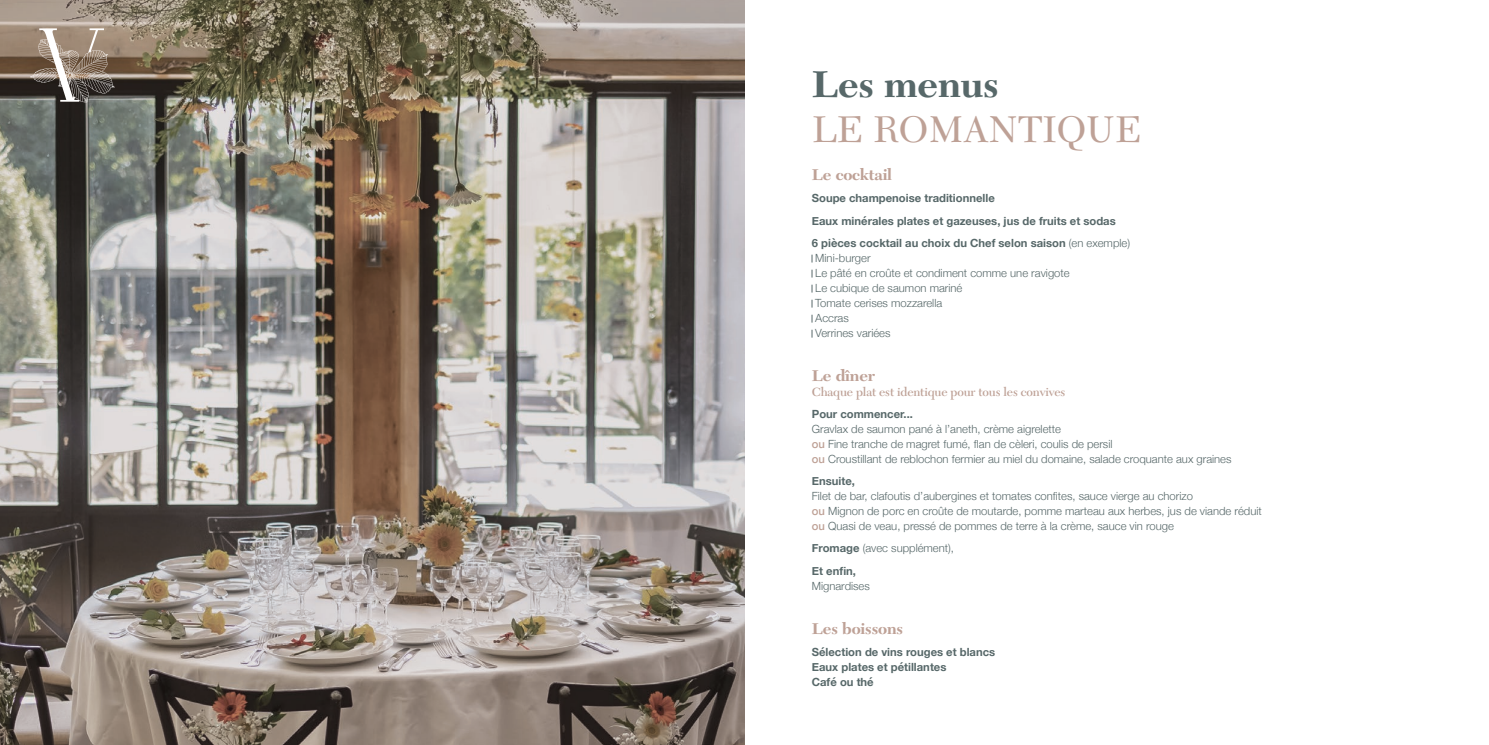
<style>
.page{position:relative;width:1489px;height:745px;background:#fff}
.page>*{position:absolute;margin:0;border:0;box-sizing:border-box;transform-origin:0 0}
.t1{font:38.75px "New Caledonia LT Std";letter-spacing:-.01em;color:#bea196}
.t2{font:700 38.75px "New Caledonia LT Std";letter-spacing:-.01em;color:#576869}
.t3{font:700 16.25px "New Caledonia LT Std";letter-spacing:-.01em;color:#bea196}
.t4{font:600 12.5px "New Caledonia LT Std";letter-spacing:-.01em;color:#bea196}
.t5{font:300 11.25px/15px "Helvetica Neue";color:#576869}
.t6{font:700 11.25px/22.1px "Helvetica Neue";color:#576869}
.s1{font-weight:300}
.s2{font-weight:500;color:#bea196}
.s3{font-weight:700}
</style>
<div class="page">
<img style="left:0;top:0;width:744px;height:744px">
<h1 class="t2" style="left:811px;top:61px;width:189px">Les menus</h1>
<h1 class="t1" style="left:811px;top:106px;width:332px">LE ROMANTIQUE</h1>
<h2 class="t3" style="left:811px;top:165px;width:82px">Le cocktail</h2>
<p class="t6" style="left:811px;top:187px;width:320px">Soupe champenoise traditionnelle<br>Eaux minérales plates et gazeuses, jus de fruits et sodas<br>6 pièces cocktail au choix du Chef selon saison <span class="s1">(en exemple)</span></p>
<p class="t5" style="left:815px;top:249px;width:256px">Mini-burger<br>Le pâté en croûte et condiment comme une ravigote<br>Le cubique de saumon mariné<br>Tomate cerises mozzarella<br>Accras<br>Verrines variées</p>
<h2 class="t3" style="left:811px;top:366px;width:65px">Le dîner</h2>
<p class="t4" style="left:811px;top:384px;width:255px">Chaque plat est identique pour tous les convives</p>
<p class="t6" style="left:811px;top:403px;width:103px">Pour commencer...</p>
<p class="t5" style="left:811px;top:420px;width:421px">Gravlax de saumon pané à l’aneth, crème aigrelette<br><span class="s2">ou</span> Fine tranche de magret fumé, flan de cèleri, coulis de persil<br><span class="s2">ou</span> Croustillant de reblochon fermier au miel du domaine, salade croquante aux graines</p>
<p class="t6" style="left:811px;top:470px;width:45px">Ensuite,</p>
<p class="t5" style="left:811px;top:487px;width:451px">Filet de bar, clafoutis d’aubergines et tomates confites, sauce vierge au chorizo<br><span class="s2">ou</span> Mignon de porc en croûte de moutarde, pomme marteau aux herbes, jus de viande réduit <span class="s2">ou</span> Quasi de veau, pressé de pommes de terre à la crème, sauce vin rouge</p>
<p class="t5" style="left:811px;top:536px;width:144px;line-height:22.1px"><span class="s3">Fromage</span> (avec supplément),<br><span class="s3">Et enfin,</span></p>
<p class="t5" style="left:811px;top:576px;width:59px">Mignardises</p>
<h2 class="t3" style="left:811px;top:618px;width:93px">Les boissons</h2>
<p class="t6" style="left:811px;top:644px;width:185px;line-height:15px">Sélection de vins rouges et blancs<br>Eaux plates et pétillantes<br>Café ou thé</p>
</div>
